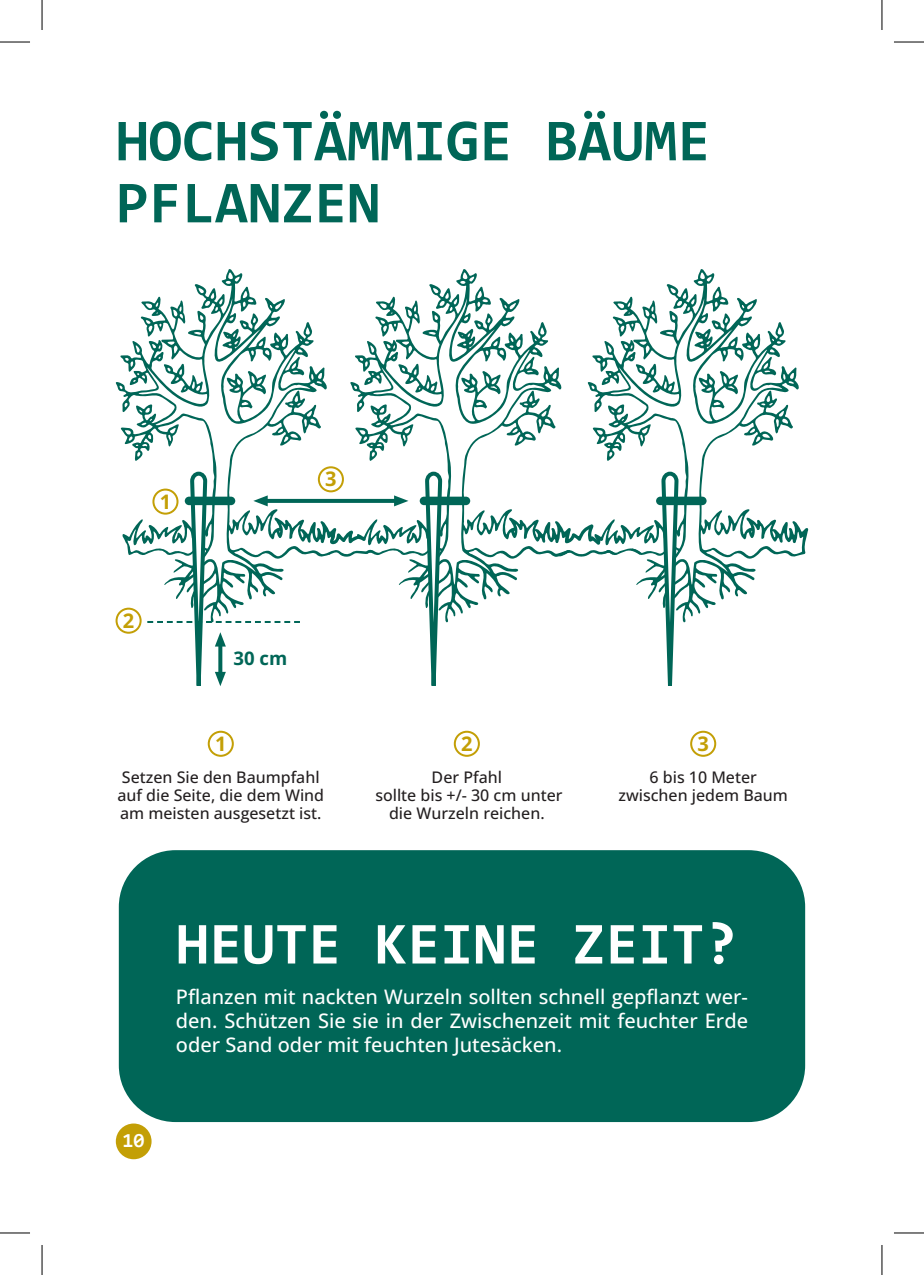
<style>
.page{position:relative;width:924px;height:1275px;background:#fff}
.page>*{position:absolute;margin:0;border:0;box-sizing:border-box;transform-origin:0 0}
.t1{font:700 60px/62px "Consolas";color:#006657}
.t2{font:700 60px "Consolas";color:#fff}
.t3{font:500 20px/24px "Open Sans";color:#fff;text-align:justify}
.t4{font:700 20px "Open Sans";color:#c39f06}
.t5{font:700 20px "Consolas";color:#fff}
.t6{font:700 18.6px "Open Sans";color:#006657}
.t7{font:500 16px/18px "Open Sans";color:#231f20}
</style>
<div class="page">
<div style="left:453px;top:730px;width:26px;height:27px;border:2px solid #c39f06;border-radius:50%"></div>
<div style="left:689px;top:730px;width:27px;height:27px;border:2px solid #c39f06;border-radius:50%"></div>
<svg style="left:115px;top:269px;width:221px;height:355px"></svg>
<svg style="left:348px;top:269px;width:214px;height:354px"></svg>
<svg style="left:587px;top:269px;width:221px;height:354px"></svg>
<svg style="left:327px;top:530px;width:48px;height:27px"></svg>
<svg style="left:628px;top:548px;width:12px;height:6px"></svg>
<svg style="left:553px;top:524px;width:61px;height:33px"></svg>
<svg style="left:423px;top:470px;width:21px;height:216px"></svg>
<svg style="left:659px;top:470px;width:21px;height:216px"></svg>
<div style="left:419px;top:496px;width:51px;height:9px;background:#006657;border-radius:4px"></div>
<div style="left:655px;top:496px;width:51px;height:9px;background:#006657;border-radius:4px"></div>
<div style="left:115px;top:607px;width:26px;height:27px;border:2px solid #c39f06;border-radius:50%"></div>
<div style="left:318px;top:466px;width:26px;height:26px;border:2px solid #c39f06;border-radius:50%"></div>
<svg style="left:300px;top:499px;width:94px;height:4px"></svg>
<svg style="left:394px;top:495px;width:14px;height:11px"></svg>
<svg style="left:147px;top:470px;width:153px;height:287px"></svg>
<div style="left:119px;top:850px;width:685px;height:272px;background:#006657;border-radius:57px"></div>
<div style="left:116px;top:1123px;width:35px;height:36px;background:#c39f06;border-radius:50%"></div>
<hr style="left:0;top:42px;width:30px;height:1px;background:#000">
<hr style="left:893px;top:42px;width:30px;height:1px;background:#000">
<hr style="left:0;top:1232px;width:30px;height:1px;background:#000">
<hr style="left:893px;top:1232px;width:30px;height:1px;background:#000">
<hr style="left:42px;top:0;width:1px;height:30px;background:#000">
<hr style="left:42px;top:1245px;width:1px;height:30px;background:#000">
<hr style="left:881px;top:0;width:1px;height:30px;background:#000">
<hr style="left:881px;top:1245px;width:1px;height:30px;background:#000">
<p class="t1" style="left:116px;top:109px;width:595px">HOCHSTÄMMIGE BÄUME<br>PFLANZEN</p>
<p class="t4" style="left:160px;top:487px;width:13px">1</p>
<p class="t4" style="left:123px;top:606px;width:13px">2</p>
<p class="t4" style="left:325px;top:465px;width:13px">3</p>
<p class="t6" style="left:233px;top:646px;width:55px">30 cm</p>
<p class="t4" style="left:215px;top:729px;width:13px">1</p>
<p class="t4" style="left:461px;top:729px;width:13px">2</p>
<p class="t4" style="left:697px;top:729px;width:13px">3</p>
<p class="t7" style="left:122px;top:768px;width:199px">Setzen Sie den Baumpfahl</p>
<p class="t7" style="left:117px;top:786px;width:208px">auf die Seite, die dem Wind am meisten ausgesetzt ist.</p>
<p class="t7" style="left:375px;top:768px;width:189px;text-align:center">Der Pfahl<br>sollte bis +/- 30 cm unter die Wurzeln reichen.</p>
<p class="t7" style="left:649px;top:768px;width:109px">6 bis 10 Meter</p>
<p class="t7" style="left:618px;top:786px;width:171px">zwischen jedem Baum</p>
<p class="t5" style="left:122px;top:1128px;width:23px">10</p>
<p class="t2" style="left:176px;top:905px;width:562px">HEUTE KEINE ZEIT?</p>
<p class="t3" style="left:176px;top:983px;width:573px">Pflanzen mit nackten Wurzeln sollten schnell gepflanzt wer&shy;den. Schützen Sie sie in der Zwischenzeit mit feuchter Erde oder Sand oder mit feuchten Jutesäcken.</p>
</div>
